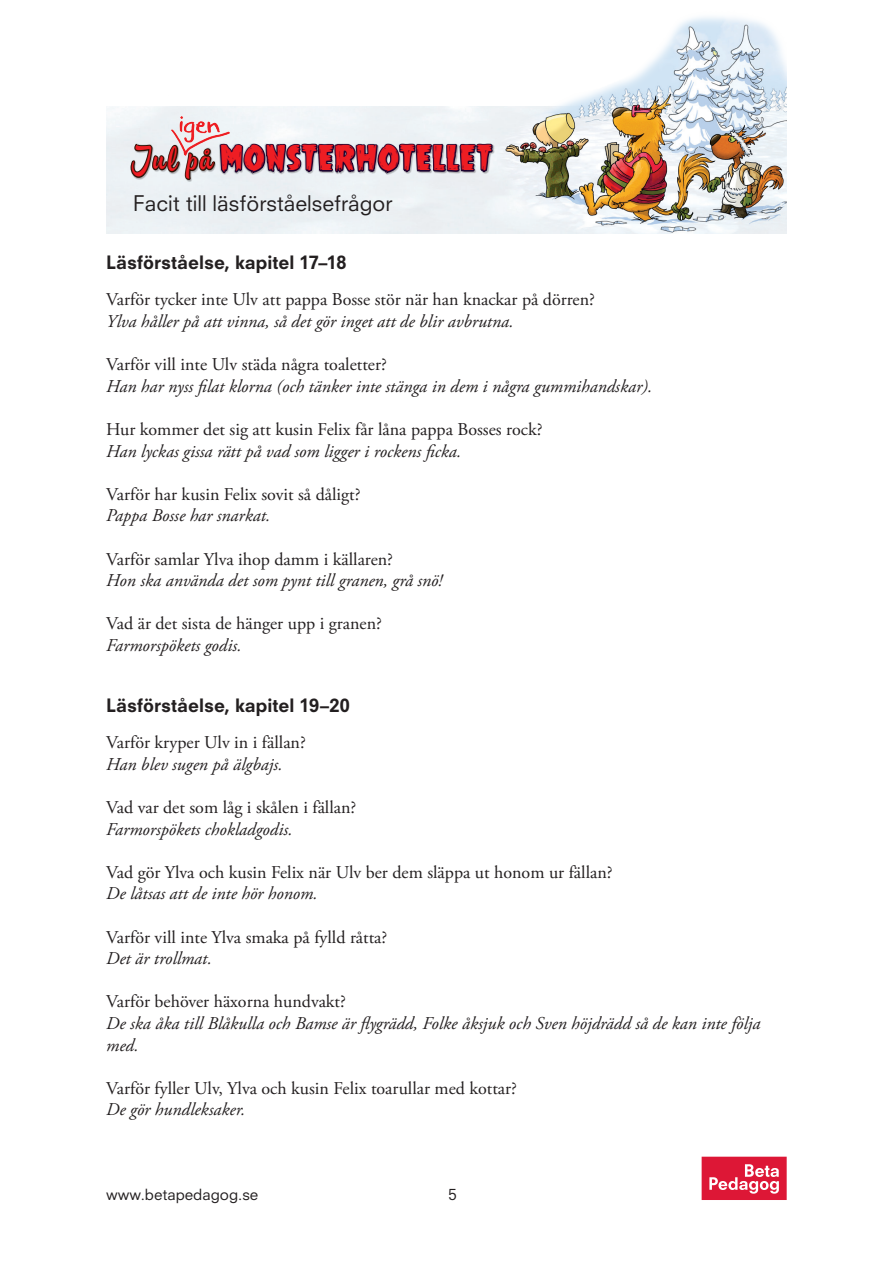
<style>
.page{position:relative;width:893px;height:1263px;background:#fff}
.page>*{position:absolute;margin:0;border:0;box-sizing:border-box;transform-origin:0 0}
.t1{font:32.4px "Mrs.Monster";letter-spacing:.07em;color:#ee1d23}
.t2{font:21px "Neuzeit SLT Std";color:#231f20}
.Text{font:18px "Adobe Garamond Pro";color:#231f20}
.Text-2{font:italic 18px/21.6px "Adobe Garamond Pro";color:#231f20}
.Rubrik{font:800 18px "Neuzeit SLT Std";color:#231f20}
.t3{font:15px "Neuzeit SLT Std";color:#231f20}
.s1{font-family:"Hollie Script Pro"}
</style>
<div class="page">
<svg style="left:702px;top:1157px;width:85px;height:43px;background:#e23f59"></svg>
<svg style="left:129px;top:119px;width:362px;height:105px;background:#cecfd7"></svg>
<img style="left:145px;top:106px;width:110px;height:76px">
<img style="left:491px;top:17px;width:296px;height:217px">
<h1 class="t1" style="left:133px;top:140px;width:361px"><span class="s1">Jul på</span> MONSTERHOTELLET</h1>
<p class="t2" style="left:133px;top:191px;width:261px">Facit till läsförståelsefrågor</p>
<p class="Rubrik" style="left:106px;top:251px;width:242px">Läsförståelse, kapitel 17–18</p>
<p class="Text" style="left:106px;top:289px;width:490px">Varför tycker inte Ulv att pappa Bosse stör när han knackar på dörren?</p>
<p class="Text-2" style="left:106px;top:311px;width:409px">Ylva håller på att vinna, så det gör inget att de blir avbrutna.</p>
<p class="Text" style="left:106px;top:354px;width:282px">Varför vill inte Ulv städa några toaletter?</p>
<p class="Text-2" style="left:106px;top:376px;width:548px">Han har nyss filat klorna (och tänker inte stänga in dem i några gummihandskar).</p>
<p class="Text" style="left:106px;top:418px;width:438px">Hur kommer det sig att kusin Felix får låna pappa Bosses rock?</p>
<p class="Text-2" style="left:106px;top:440px;width:357px">Han lyckas gissa rätt på vad som ligger i rockens ficka.</p>
<p class="Text" style="left:106px;top:483px;width:256px">Varför har kusin Felix sovit så dåligt?</p>
<p class="Text-2" style="left:106px;top:505px;width:166px">Pappa Bosse har snarkat.</p>
<p class="Text" style="left:106px;top:548px;width:288px">Varför samlar Ylva ihop damm i källaren?</p>
<p class="Text-2" style="left:106px;top:570px;width:338px">Hon ska använda det som pynt till granen, grå snö!</p>
<p class="Text" style="left:106px;top:613px;width:277px">Vad är det sista de hänger upp i granen?</p>
<p class="Text-2" style="left:106px;top:635px;width:137px">Farmorspökets godis.</p>
<p class="Rubrik" style="left:106px;top:694px;width:245px">Läsförståelse, kapitel 19–20</p>
<p class="Text" style="left:106px;top:732px;width:201px">Varför kryper Ulv in i fällan?</p>
<p class="Text-2" style="left:106px;top:754px;width:178px">Han blev sugen på älgbajs.</p>
<p class="Text" style="left:106px;top:796px;width:252px">Vad var det som låg i skålen i fällan?</p>
<p class="Text-2" style="left:106px;top:818px;width:188px">Farmorspökets chokladgodis.</p>
<p class="Text" style="left:106px;top:861px;width:508px">Vad gör Ylva och kusin Felix när Ulv ber dem släppa ut honom ur fällan?</p>
<p class="Text-2" style="left:106px;top:883px;width:213px">De låtsas att de inte hör honom.</p>
<p class="Text" style="left:106px;top:926px;width:283px">Varför vill inte Ylva smaka på fylld råtta?</p>
<p class="Text-2" style="left:106px;top:948px;width:107px">Det är trollmat.</p>
<p class="Text" style="left:106px;top:991px;width:241px">Varför behöver häxorna hundvakt?</p>
<p class="Text-2" style="left:106px;top:1013px;width:656px">De ska åka till Blåkulla och Bamse är flygrädd, Folke åksjuk och Sven höjdrädd så de kan inte följa med.</p>
<p class="Text" style="left:106px;top:1077px;width:412px">Varför fyller Ulv, Ylva och kusin Felix toarullar med kottar?</p>
<p class="Text-2" style="left:106px;top:1099px;width:141px">De gör hundleksaker.</p>
<p class="t3" style="left:106px;top:1185px;width:154px">www.betapedagog.se</p>
<p class="t3" style="left:448px;top:1185px;width:10px">5</p>
</div>
